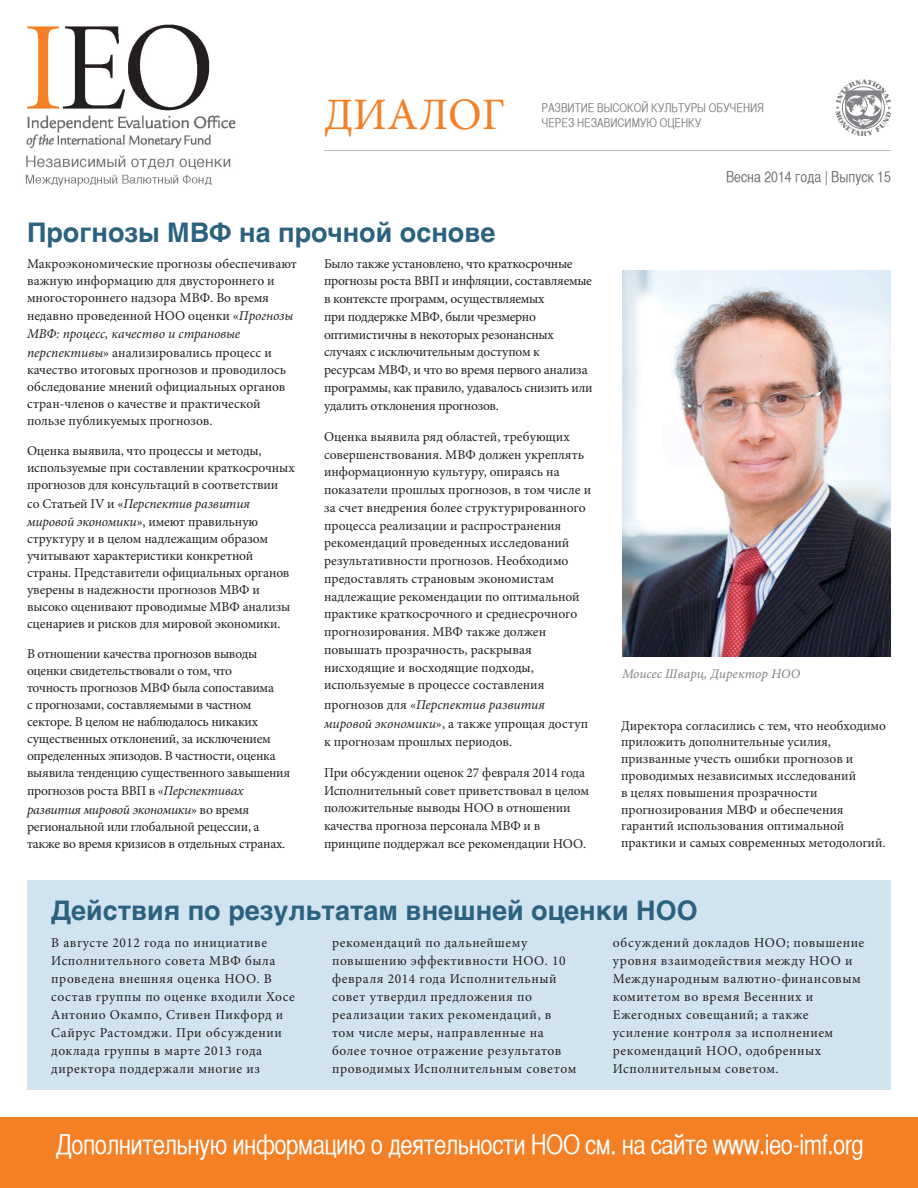
<style>
.page{position:relative;width:918px;height:1188px;background:#fff}
.page>*{position:absolute;margin:0;border:0;box-sizing:border-box;transform-origin:0 0}
.t1{font:45px "Minion Pro";color:#f48026}
.t2{font:27px "Helvetica CY Plain";letter-spacing:-.02em;color:#fff}
.t3{font:700 27px "Helvetica";color:#2b627f}
.t4{font:15px "Helvetica CY Plain";color:#6c6d70}
.body{font:13.5px/17.7px "Minion Pro";color:#231f20}
.body-2{font:13.5px/18px "Minion Pro";letter-spacing:.04em;color:#231f20}
.body-3{font:13.5px/17px "Minion Pro";letter-spacing:-.02em;color:#231f20}
.body-4{font:italic 13.5px/18.5px "Minion Pro";letter-spacing:-.02em;color:#231f20}
.t5{font:13.2px "Minion Pro It Capt";color:#808285}
.t6{font:12px/14.4px "Helvetica CY Plain";color:#808285}
.s1{font-style:italic}
.s2{font-style:normal}
</style>
<div class="page">
<div style="left:0;top:1118px;width:918px;height:70px;background:#f48026"></div>
<div style="left:27px;top:880px;width:864px;height:210px;background:#d2e3f0"></div>
<img style="left:622px;top:271px;width:269px;height:386px">
<hr style="left:324px;top:150px;width:567px;height:1px;background:#bcbdc0">
<svg style="left:836px;top:80px;width:55px;height:56px"></svg>
<img style="left:25px;top:24px;width:211px;height:163px">
<p class="t1" style="left:324px;top:85px;width:182px">ДИАЛОГ</p>
<p class="t6" style="left:542px;top:101px;width:224px">РАЗВИТИЕ ВЫСОКОЙ КУЛЬТУРЫ ОБУЧЕНИЯ<br>ЧЕРЕЗ НЕЗАВИСИМУЮ ОЦЕНКУ</p>
<p class="t3" style="left:27px;top:211px;width:470px">Прогнозы МВФ на прочной основе</p>
<p class="body" style="left:27px;top:255px;width:271px;line-height:17px">Макроэкономические прогнозы обеспечивают важную информацию для двустороннего и многостороннего надзора МВФ. Во время</p>
<p class="body" style="left:27px;top:306px;width:268px;line-height:18.5px">недавно проведенной НОО оценки «<span class="s1">Прогнозы<br>МВФ: процесс, качество и страновые перспективы</span>» анализировались процесс и</p>
<p class="body" style="left:27px;top:361px;width:261px;line-height:17px">качество итоговых прогнозов и проводилось обследование мнений официальных органов стран-членов о качестве и практической пользе публикуемых прогнозов.</p>
<p class="body" style="left:27px;top:442px;width:269px;line-height:17px">Оценка выявила, что процессы и методы, используемые при составлении краткосрочных прогнозов для консультаций в соответствии</p>
<p class="body-4" style="left:27px;top:494px;width:233px"><span class="s2">со Статьей IV и «</span>Перспектив развития мировой экономики<span class="s2">», имеют правильную</span></p>
<p class="body" style="left:27px;top:530px;width:265px;line-height:17px">структуру и в целом надлежащим образом учитывают характеристики конкретной страны. Представители официальных органов уверены в надежности прогнозов МВФ и высоко оценивают проводимые МВФ анализы сценариев и рисков для мировой экономики.</p>
<p class="body-3" style="left:27px;top:646px;width:265px">В отношении качества прогнозов выводы оценки свидетельствовали о том, что<br>точность прогнозов МВФ была сопоставима<br>с прогнозами, составляемыми в частном секторе. В целом не наблюдалось никаких существенных отклонений, за исключением определенных эпизодов. В частности, оценка выявила тенденцию существенного завышения</p>
<p class="body-4" style="left:27px;top:782px;width:224px"><span class="s2">прогнозов роста ВВП в «</span>Перспективах развития мировой экономики<span class="s2">» во время</span></p>
<p class="body-3" style="left:27px;top:818px;width:260px">региональной или глобальной рецессии, а также во время кризисов в отдельных странах.</p>
<p class="body-3" style="left:324px;top:254px;width:270px;line-height:17.7px">Было также установлено, что краткосрочные прогнозы роста ВВП и инфляции, составляемые в контексте программ, осуществляемых<br>при поддержке МВФ, были чрезмерно оптимистичны в некоторых резонансных случаях с исключительным доступом к ресурсам МВФ, и что во время первого анализа программы, как правило, удавалось снизить или удалить отклонения прогнозов.</p>
<p class="body" style="left:324px;top:428px;width:269px">Оценка выявила ряд областей, требующих совершенствования. МВФ должен укреплять информационную культуру, опираясь на показатели прошлых прогнозов, в том числе и за счет внедрения более структурированного процесса реализации и распространения рекомендаций проведенных исследований результативности прогнозов. Необходимо предоставлять страновым экономистам надлежащие рекомендации по оптимальной практике краткосрочного и среднесрочного прогнозирования. МВФ также должен повышать прозрачность, раскрывая нисходящие и восходящие подходы, используемые в процессе составления</p>
<p class="body" style="left:324px;top:695px;width:266px;line-height:19.2px">прогнозов для «<span class="s1">Перспектив развития мировой экономики</span>», а также упрощая доступ</p>
<p class="body" style="left:324px;top:732px;width:190px">к прогнозам прошлых периодов.</p>
<p class="body" style="left:324px;top:764px;width:267px">При обсуждении оценок 27 февраля 2014 года Исполнительный совет приветствовал в целом положительные выводы НОО в отношении качества прогноза персонала МВФ и в принципе поддержал все рекомендации НОО.</p>
<p class="t4" style="left:726px;top:168px;width:166px">Весна 2014 года | Выпуск 15</p>
<p class="t5" style="left:622px;top:665px;width:180px">Моисес Шварц, Директор НОО</p>
<p class="body" style="left:621px;top:717px;width:266px;line-height:16.8px">Директора согласились с тем, что необходимо приложить дополнительные усилия, призванные учесть ошибки прогнозов и проводимых независимых исследований<br>в целях повышения прозрачности прогнозирования МВФ и обеспечения гарантий использования оптимальной практики и самых современных методологий.</p>
<p class="t3" style="left:51px;top:888px;width:648px">Действия по результатам внешней оценки НОО</p>
<p class="body-2" style="left:51px;top:933px;width:245px">В августе 2012 года по инициативе Исполнительного совета МВФ была проведена внешняя оценка НОО. В состав группы по оценке входили Хосе Антонио Окампо, Стивен Пикфорд и Сайрус Растомджи. При обсуждении доклада группы в марте 2013 года директора поддержали многие из</p>
<p class="body-2" style="left:332px;top:933px;width:246px">рекомендаций по дальнейшему повышению эффективности НОО. 10 февраля 2014 года Исполнительный совет утвердил предложения по реализации таких рекомендаций, в том числе меры, направленные на более точное отражение результатов проводимых Исполнительным советом</p>
<p class="body-2" style="left:613px;top:933px;width:253px">обсуждений докладов НОО; повышение уровня взаимодействия между НОО и<br>Международным валютно-финансовым комитетом во время Весенних и<br>Ежегодных совещаний; а также усиление контроля за исполнением рекомендаций НОО, одобренных<br>Исполнительным советом.</p>
<h2 class="t2" style="left:56px;top:1129px;width:810px">Дополнительную информацию о деятельности НОО см. на сайте www.ieo-imf.org</h2>
</div>
